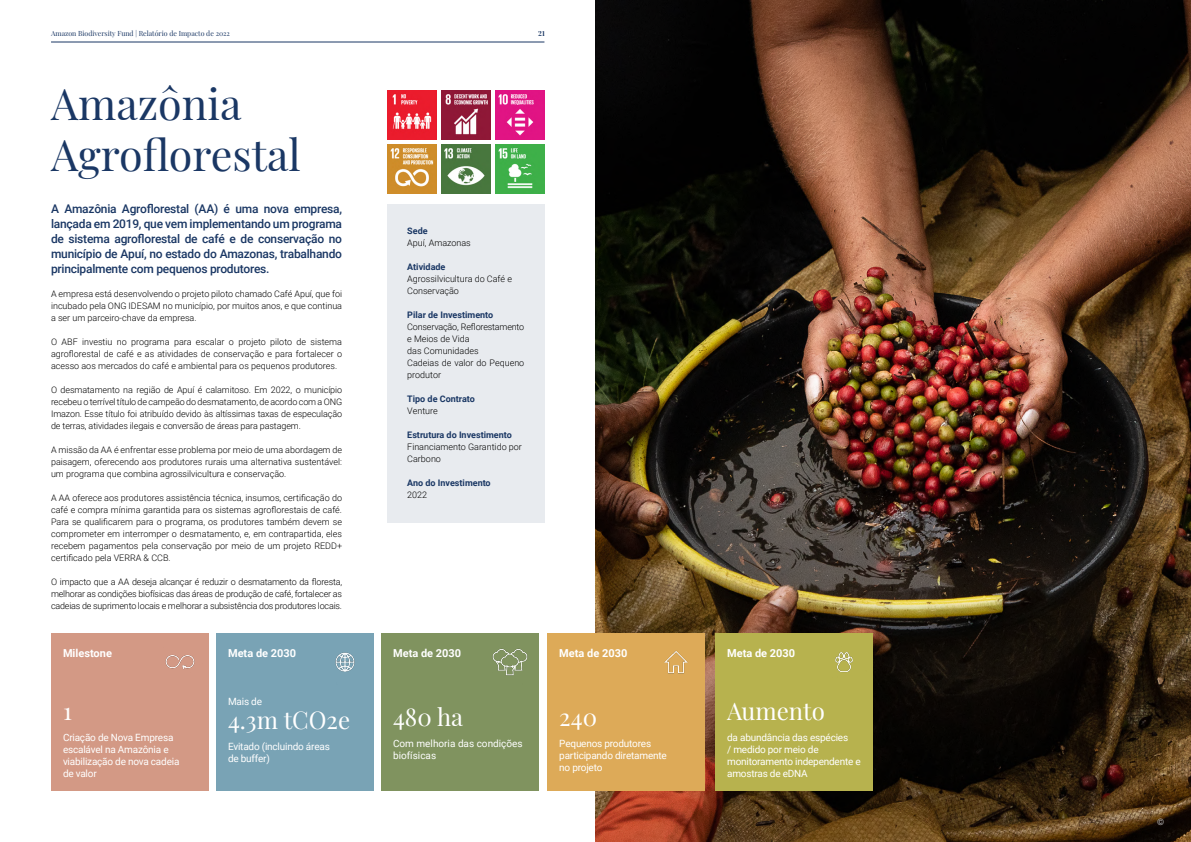
<style>
.page{position:relative;width:1191px;height:842px;background:#fff}
.page>*{position:absolute;margin:0;border:0;box-sizing:border-box;transform-origin:0 0}
.t1{font:43px/51px "Playfair Display";color:#1a3764}
.t2{font:24px "Playfair Display";color:#fff}
.t3{font:500 12px/15px "Roboto";letter-spacing:-.02em;color:#1a3764;text-align:justify}
.t4{font:700 11px "Roboto";color:#fff}
.t5{font:10px/12px "Roboto";letter-spacing:-.02em;color:#fff}
.t6{font:10px/12px "Roboto";color:#fff}
.t7{font:300 9px/12px "Roboto";color:#000;text-align:justify}
.t8{font:700 9px "Roboto";color:#1a3764}
.t9{font:500 9px "Roboto";color:#b3b3b3}
.t10{font:7px "Playfair Display";color:#1a3764}
.t11{font:700 7px "Playfair Display";color:#1a3764}
</style>
<div class="page">
<img style="left:595px;top:0;width:596px;height:842px">
<div style="left:51px;top:634px;width:157px;height:157px;background:#d39985"></div>
<img style="left:165px;top:655px;width:30px;height:14px">
<div style="left:715px;top:634px;width:157px;height:157px;background:#b7b24e"></div>
<img style="left:835px;top:652px;width:18px;height:20px">
<div style="left:387px;top:204px;width:157px;height:318px;background:#e8ebef"></div>
<img style="left:387px;top:144px;width:49px;height:49px">
<img style="left:441px;top:144px;width:49px;height:49px">
<img style="left:495px;top:144px;width:49px;height:49px">
<img style="left:495px;top:90px;width:49px;height:49px">
<img style="left:387px;top:90px;width:49px;height:49px">
<img style="left:441px;top:90px;width:49px;height:49px">
<div style="left:547px;top:634px;width:157px;height:157px;background:#ddaa58"></div>
<img style="left:664px;top:650px;width:24px;height:24px">
<div style="left:216px;top:634px;width:157px;height:157px;background:#79a3b5"></div>
<div style="left:381px;top:634px;width:157px;height:157px;background:#80935f"></div>
<img style="left:335px;top:652px;width:20px;height:20px">
<img style="left:492px;top:648px;width:36px;height:28px">
<hr style="left:51px;top:42px;width:493px;height:1px;background:#1a3764">
<p class="t10" style="left:51px;top:28px;width:180px">Amazon Biodiversity Fund | Relatório de Impacto de 2022</p>
<p class="t11" style="left:538px;top:28px;width:8px">21</p>
<h1 class="t1" style="left:51px;top:75px;width:251px">Amazônia<br>Agroflorestal</h1>
<p class="t3" style="left:51px;top:201px;width:292px">A Amazônia Agroflorestal (AA) é uma nova empresa, lançada em 2019, que vem implementando um programa de sistema agroflorestal de café e de conservação no município de Apuí, no estado do Amazonas, trabalhando principalmente com pequenos produtores.</p>
<p class="t7" style="left:51px;top:287px;width:292px">A empresa está desenvolvendo o projeto piloto chamado Café Apuí, que foi incubado pela ONG IDESAM no município, por muitos anos, e que continua a ser um parceiro-chave da empresa.</p>
<p class="t7" style="left:51px;top:335px;width:292px">O ABF investiu no programa para escalar o projeto piloto de sistema agroflorestal de café e as atividades de conservação e para fortalecer o acesso aos mercados do café e ambiental para os pequenos produtores.</p>
<p class="t7" style="left:51px;top:383px;width:293px">O desmatamento na região de Apuí é calamitoso. Em 2022, o município recebeu o terrível título de campeão do desmatamento, de acordo com a ONG Imazon. Esse título foi atribuído devido às altíssimas taxas de especulação de terras, atividades ilegais e conversão de áreas para pastagem.</p>
<p class="t7" style="left:51px;top:443px;width:292px">A missão da AA é enfrentar esse problema por meio de uma abordagem de paisagem, oferecendo aos produtores rurais uma alternativa sustentável: um programa que combina agrossilvicultura e conservação.</p>
<p class="t7" style="left:51px;top:491px;width:292px">A AA oferece aos produtores assistência técnica, insumos, certificação do café e compra mínima garantida para os sistemas agroflorestais de café.<br>Para se qualificarem para o programa, os produtores também devem se comprometer em interromper o desmatamento, e, em contrapartida, eles recebem pagamentos pela conservação por meio de um projeto REDD+ certificado pela VERRA &amp; CCB.</p>
<p class="t7" style="left:51px;top:575px;width:292px">O impacto que a AA deseja alcançar é reduzir o desmatamento da floresta, melhorar as condições biofísicas das áreas de produção de café, fortalecer as cadeias de suprimento locais e melhorar a subsistência dos produtores locais.</p>
<p class="t8" style="left:407px;top:224px;width:22px">Sede</p>
<p class="t7" style="left:407px;top:236px;width:65px">Apuí, Amazonas</p>
<p class="t8" style="left:407px;top:260px;width:40px">Atividade</p>
<p class="t7" style="left:407px;top:272px;width:106px">Agrossilvicultura do Café e<br>Conservação</p>
<p class="t8" style="left:407px;top:308px;width:87px">Pilar de Investimento</p>
<p class="t7" style="left:407px;top:320px;width:119px;text-align:left">Conservação, Reflorestamento e Meios de Vida<br>das Comunidades<br>Cadeias de valor do Pequeno produtor</p>
<p class="t8" style="left:407px;top:392px;width:69px">Tipo de Contrato</p>
<p class="t7" style="left:407px;top:404px;width:32px">Venture</p>
<p class="t8" style="left:407px;top:428px;width:106px">Estrutura do Investimento</p>
<p class="t7" style="left:407px;top:440px;width:116px">Financiamento Garantido por<br>Carbono</p>
<p class="t8" style="left:407px;top:476px;width:85px">Ano do Investimento</p>
<p class="t7" style="left:407px;top:488px;width:21px">2022</p>
<p class="t4" style="left:63px;top:645px;width:50px">Milestone</p>
<h2 class="t2" style="left:63px;top:692px;width:10px">1</h2>
<p class="t5" style="left:63px;top:731px;width:118px">Criação de Nova Empresa escalável na Amazônia e viabilização de nova cadeia de valor</p>
<p class="t4" style="left:228px;top:645px;width:70px">Meta de 2030</p>
<p class="t4" style="left:393px;top:645px;width:70px">Meta de 2030</p>
<p class="t5" style="left:228px;top:695px;width:35px">Mais de</p>
<h2 class="t2" style="left:228px;top:701px;width:124px">4.3m tCO2e</h2>
<p class="t5" style="left:228px;top:740px;width:103px">Evitado (incluindo áreas de buffer)</p>
<h2 class="t2" style="left:393px;top:698px;width:72px">480 ha</h2>
<p class="t6" style="left:393px;top:737px;width:131px">Com melhoria das condições biofísicas</p>
<p class="t4" style="left:559px;top:645px;width:70px">Meta de 2030</p>
<h2 class="t2" style="left:559px;top:698px;width:39px">240</h2>
<p class="t5" style="left:559px;top:737px;width:109px">Pequenos produtores participando diretamente no projeto</p>
<p class="t4" style="left:727px;top:645px;width:70px">Meta de 2030</p>
<h2 class="t2" style="left:727px;top:692px;width:99px">Aumento</h2>
<p class="t5" style="left:727px;top:731px;width:135px">da abundância das espécies<br>/ medido por meio de monitoramento independente e amostras de eDNA</p>
<p class="t9" style="left:1157px;top:815px;width:9px">©</p>
</div>
